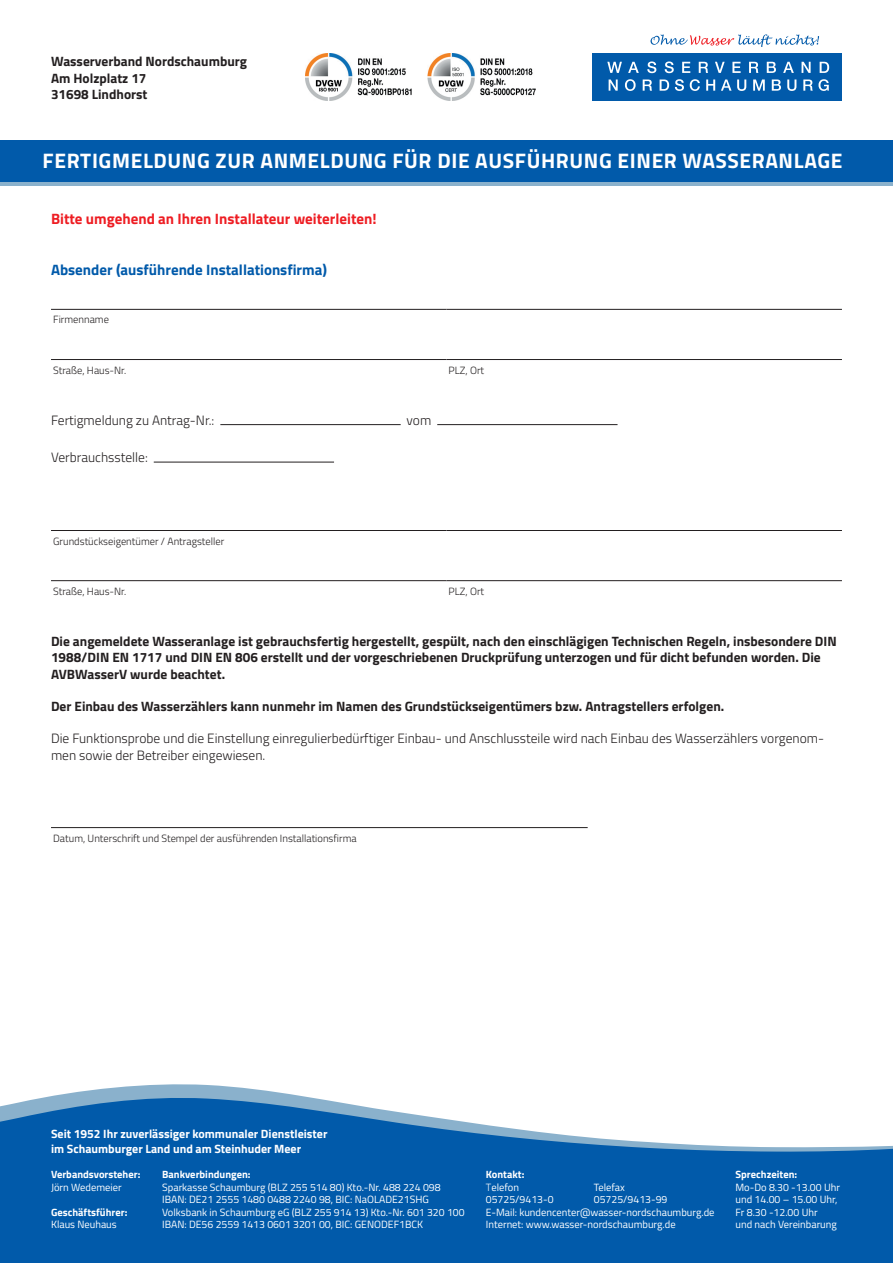
<style>
.page{position:relative;width:893px;height:1263px;background:#fff}
.page>*{position:absolute;margin:0;border:0;box-sizing:border-box;transform-origin:0 0}
.t1{font:700 21px "Titillium Web";letter-spacing:.03em;color:#fff}
.t2{font:700 15px "Titillium Web";color:#ee1d23}
.t3{font:700 15px "Titillium Web";color:#015aaa}
.t4{font:700 13.5px/16.2px "Titillium Web";color:#231f20}
.t5{font:300 13.5px/16.2px "Titillium Web";color:#231f20}
.t6{font:700 12px/14.4px "Titillium Web";color:#fff}
.t7{font:10.5px/12.6px "Titillium Web";color:#fff}
.t8{font:300 10.5px "Titillium Web";color:#231f20}
.t9{font:700 10.5px/12.6px "Titillium Web";color:#fff}
.s1{font-weight:300}
.s2{font-weight:400}
</style>
<div class="page">
<div style="left:0;top:140px;width:893px;height:42px;background:#015aaa"></div>
<hr style="left:0;top:182px;width:893px;height:4px;background:#8ab1cc">
<div style="left:593px;top:53px;width:249px;height:47px;background:#015aaa"></div>
<svg style="left:607px;top:62px;width:15px;height:11px"></svg>
<svg style="left:628px;top:61px;width:62px;height:12px"></svg>
<svg style="left:699px;top:62px;width:26px;height:11px"></svg>
<svg style="left:732px;top:62px;width:9px;height:11px"></svg>
<svg style="left:749px;top:62px;width:80px;height:11px"></svg>
<svg style="left:609px;top:79px;width:220px;height:12px"></svg>
<svg style="left:650px;top:34px;width:169px;height:13px"></svg>
<img style="left:305px;top:53px;width:230px;height:47px">
<svg style="left:58px;top:1084px;width:237px;height:11px;fill:#8ab1cc"></svg>
<svg style="left:0;top:1095px;width:893px;height:168px;background:#2c76b8"></svg>
<hr style="left:446px;top:359px;width:396px;height:1px;background:#231f20">
<hr style="left:51px;top:359px;width:395px;height:1px;background:#231f20">
<hr style="left:446px;top:309px;width:396px;height:1px;background:#231f20">
<hr style="left:51px;top:309px;width:395px;height:1px;background:#231f20">
<hr style="left:51px;top:580px;width:395px;height:1px;background:#231f20">
<hr style="left:446px;top:580px;width:396px;height:1px;background:#231f20">
<hr style="left:446px;top:530px;width:396px;height:1px;background:#231f20">
<hr style="left:51px;top:530px;width:395px;height:1px;background:#231f20">
<hr style="left:51px;top:827px;width:537px;height:1px;background:#231f20">
<hr style="left:220px;top:424px;width:181px;height:1px;background:#231f20">
<hr style="left:437px;top:424px;width:181px;height:1px;background:#231f20">
<hr style="left:154px;top:462px;width:180px;height:1px;background:#231f20">
<p class="t4" style="left:51px;top:53px;width:198px">Wasserverband Nordschaumburg<br>Am Holzplatz 17<br>31698 Lindhorst</p>
<h1 class="t1" style="left:43px;top:145px;width:801px">FERTIGMELDUNG ZUR ANMELDUNG FÜR DIE AUSFÜHRUNG EINER WASSERANLAGE</h1>
<h2 class="t2" style="left:51px;top:208px;width:327px">Bitte umgehend an Ihren Installateur weiterleiten!</h2>
<h2 class="t3" style="left:51px;top:259px;width:278px">Absender (ausführende Installationsfirma)</h2>
<p class="t8" style="left:53px;top:312px;width:57px">Firmenname</p>
<p class="t8" style="left:53px;top:362px;width:75px">Straße, Haus-Nr.</p>
<p class="t8" style="left:449px;top:362px;width:37px">PLZ, Ort</p>
<p class="t5" style="left:51px;top:411px;width:165px">Fertigmeldung zu Antrag-Nr.:</p>
<p class="t5" style="left:407px;top:411px;width:26px">vom</p>
<p class="t5" style="left:51px;top:449px;width:98px">Verbrauchsstelle:</p>
<p class="t8" style="left:53px;top:533px;width:173px">Grundstückseigentümer / Antragsteller</p>
<p class="t8" style="left:53px;top:583px;width:75px">Straße, Haus-Nr.</p>
<p class="t8" style="left:449px;top:583px;width:37px">PLZ, Ort</p>
<p class="t4" style="left:51px;top:633px;width:787px">Die angemeldete Wasseranlage ist gebrauchsfertig hergestellt, gespült, nach den einschlägigen Technischen Regeln, insbesondere DIN<br>1988/DIN EN 1717 und DIN EN 806 erstellt und der vorgeschriebenen Druckprüfung unterzogen und für dicht befunden worden. Die<br>AVBWasserV wurde beachtet.</p>
<p class="t4" style="left:51px;top:697px;width:675px">Der Einbau des Wasserzählers kann nunmehr im Namen des Grundstückseigentümers bzw. Antragstellers erfolgen.</p>
<p class="t5" style="left:51px;top:730px;width:775px">Die Funktionsprobe und die Einstellung einregulierbedürftiger Einbau- und Anschlussteile wird nach Einbau des Wasserzählers vorgenom&shy;men sowie der Betreiber eingewiesen.</p>
<p class="t8" style="left:53px;top:830px;width:305px">Datum, Unterschrift und Stempel der ausführenden Installationsfirma</p>
<p class="t6" style="left:51px;top:1126px;width:278px">Seit 1952 Ihr zuverlässiger kommunaler Dienstleister im Schaumburger Land und am Steinhuder Meer</p>
<p class="t9" style="left:51px;top:1167px;width:91px">Verbandsvorsteher:</p>
<p class="t7" style="left:51px;top:1180px;width:72px">Jörn Wedemeier</p>
<p class="t9" style="left:51px;top:1205px;width:78px">Geschäftsführer:</p>
<p class="t7" style="left:51px;top:1218px;width:67px">Klaus Neuhaus</p>
<p class="t9" style="left:162px;top:1167px;width:90px">Bankverbindungen:</p>
<p class="t7" style="left:162px;top:1180px;width:304px">Sparkasse Schaumburg (BLZ 255 514 80) Kto.-Nr. 488 224 098<br>IBAN: DE21 2555 1480 0488 2240 98, BIC: NaOLADE21SHG Volksbank in Schaumburg eG (BLZ 255 914 13) Kto.-Nr. 601 320 100<br>IBAN: DE56 2559 1413 0601 3201 00, BIC: GENODEF1BCK</p>
<p class="t9" style="left:486px;top:1167px;width:40px">Kontakt:<br><span class="s1">T</span><span class="s2">elefon</span></p>
<p class="t7" style="left:594px;top:1180px;width:33px">Telefax</p>
<p class="t7" style="left:486px;top:1192px;width:69px">05725/9413-0</p>
<p class="t7" style="left:486px;top:1192px;width:230px;text-indent:108px">05725/9413-99<br>E-Mail: kundencenter@wasser-nordschaumburg.de<br>Internet: www.wasser-nordschaumburg.de</p>
<p class="t9" style="left:735px;top:1167px;width:63px">Sprechzeiten:</p>
<p class="t7" style="left:735px;top:1180px;width:106px">Mo-Do 8.30 -13.00 Uhr und 14.00 – 15.00 Uhr,<br>Fr 8.30 -12.00 Uhr<br>und nach Vereinbarung</p>
</div>
